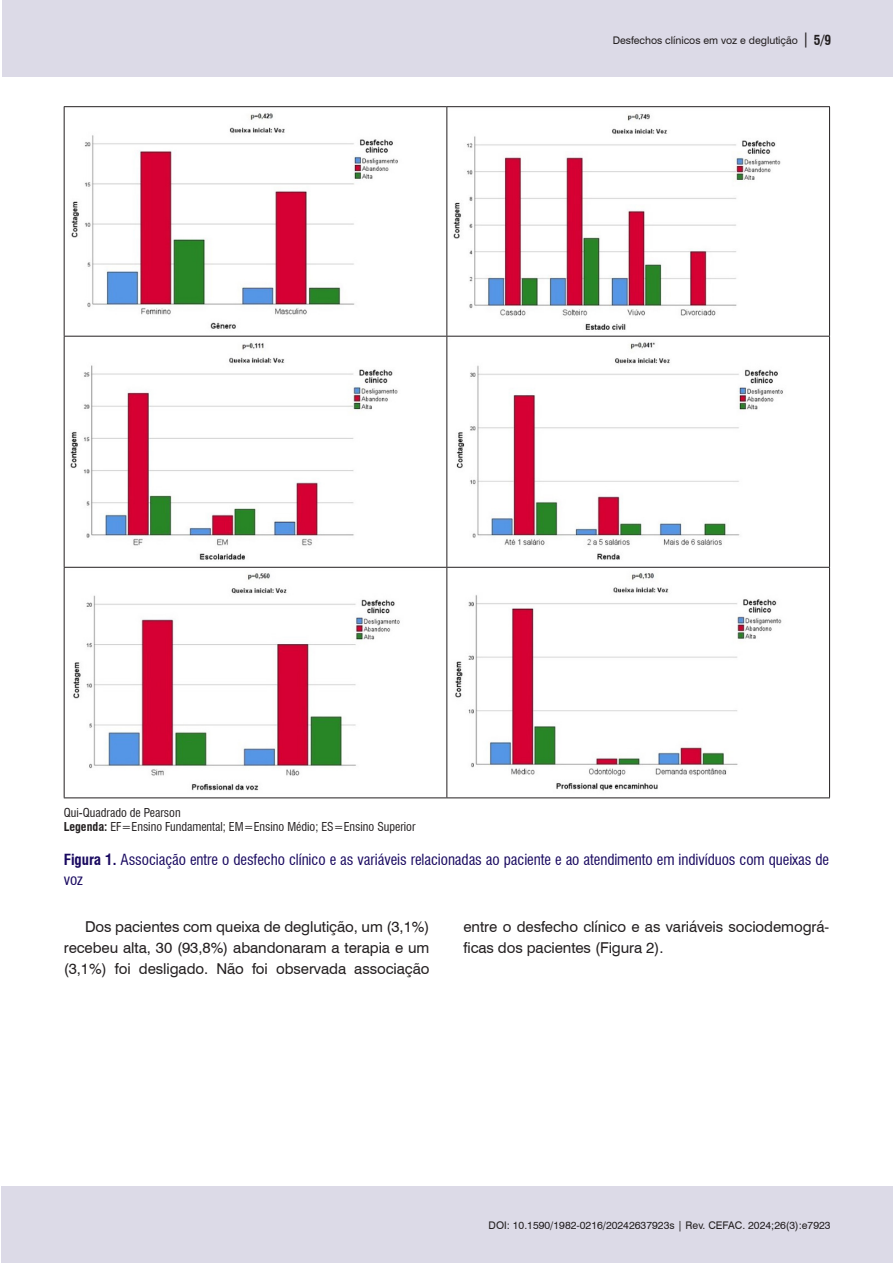
<style>
.page{position:relative;width:893px;height:1263px;background:#fff}
.page>*{position:absolute;margin:0;border:0;box-sizing:border-box;transform-origin:0 0}
.Corpo_do_texto{font:15px/21px "Swiss 721 BT";letter-spacing:-.005em;color:#231f20}
.Titulo_tabelas_e_gráficos{font:condensed 15px/19.5px "Swiss 721 BT";letter-spacing:-.005em;color:#18085f}
.Legendas{font:condensed 12px "Swiss 721 BT";color:#231f20}
.t1{font:10.5px "Swiss 721 BT";color:#231f20}
.s1{font-size:15px}
.s2{font-weight:700;font-stretch:condensed;font-size:13.5px}
.s3{font-weight:700}
</style>
<div class="page">
<div style="left:1px;top:1186px;width:892px;height:77px;background:#dcdae7"></div>
<div style="left:2px;top:0;width:891px;height:77px;background:#dcdae7"></div>
<hr style="left:64px;top:106px;width:383px;height:1px;background:#231f20">
<hr style="left:64px;top:107px;width:1px;height:229px;background:#231f20">
<hr style="left:447px;top:106px;width:383px;height:1px;background:#231f20">
<hr style="left:446px;top:107px;width:1px;height:229px;background:#231f20">
<hr style="left:829px;top:107px;width:1px;height:229px;background:#231f20">
<hr style="left:64px;top:336px;width:383px;height:1px;background:#231f20">
<hr style="left:64px;top:337px;width:1px;height:230px;background:#231f20">
<hr style="left:447px;top:336px;width:383px;height:1px;background:#231f20">
<hr style="left:446px;top:337px;width:1px;height:230px;background:#231f20">
<hr style="left:829px;top:337px;width:1px;height:230px;background:#231f20">
<hr style="left:64px;top:567px;width:383px;height:1px;background:#231f20">
<hr style="left:64px;top:568px;width:1px;height:229px;background:#231f20">
<hr style="left:447px;top:567px;width:383px;height:1px;background:#231f20">
<hr style="left:446px;top:568px;width:1px;height:229px;background:#231f20">
<hr style="left:829px;top:568px;width:1px;height:229px;background:#231f20">
<hr style="left:64px;top:797px;width:383px;height:1px;background:#231f20">
<hr style="left:447px;top:797px;width:383px;height:1px;background:#231f20">
<img style="left:71px;top:113px;width:327px;height:216px">
<img style="left:453px;top:114px;width:328px;height:216px">
<img style="left:70px;top:343px;width:328px;height:217px">
<img style="left:456px;top:342px;width:327px;height:218px">
<img style="left:73px;top:573px;width:327px;height:218px">
<img style="left:455px;top:573px;width:327px;height:218px">
<p class="t1" style="left:613px;top:33px;width:220px">Desfechos clínicos em voz e deglutição <span class="s1">|</span> <span class="s2">5/9</span></p>
<p class="Legendas" style="left:64px;top:805px;width:118px">Qui-Quadrado de Pearson</p>
<p class="Legendas" style="left:64px;top:820px;width:353px"><span class="s3">Legenda:</span> EF=Ensino Fundamental; EM=Ensino Médio; ES=Ensino Superior</p>
<p class="Titulo_tabelas_e_gráficos" style="left:64px;top:850px;width:767px"><span class="s3">Figura 1.</span> Associação entre o desfecho clínico e as variáveis relacionadas ao paciente e ao atendimento em indivíduos com queixas de voz</p>
<p class="Corpo_do_texto" style="left:64px;top:916px;width:367px;text-align:justify;text-indent:21px">Dos pacientes com queixa de deglutição, um (3,1%) recebeu alta, 30 (93,8%) abandonaram a terapia e um (3,1%) foi desligado. Não foi observada associação</p>
<p class="Corpo_do_texto" style="left:463px;top:916px;width:367px">entre o desfecho clínico e as variáveis sociodemográ&shy;ficas dos pacientes (Figura 2).</p>
<p class="t1" style="left:489px;top:1218px;width:343px">DOI: 10.1590/1982-0216/20242637923s | Rev. CEFAC. 2024;26(3):e7923</p>
</div>
